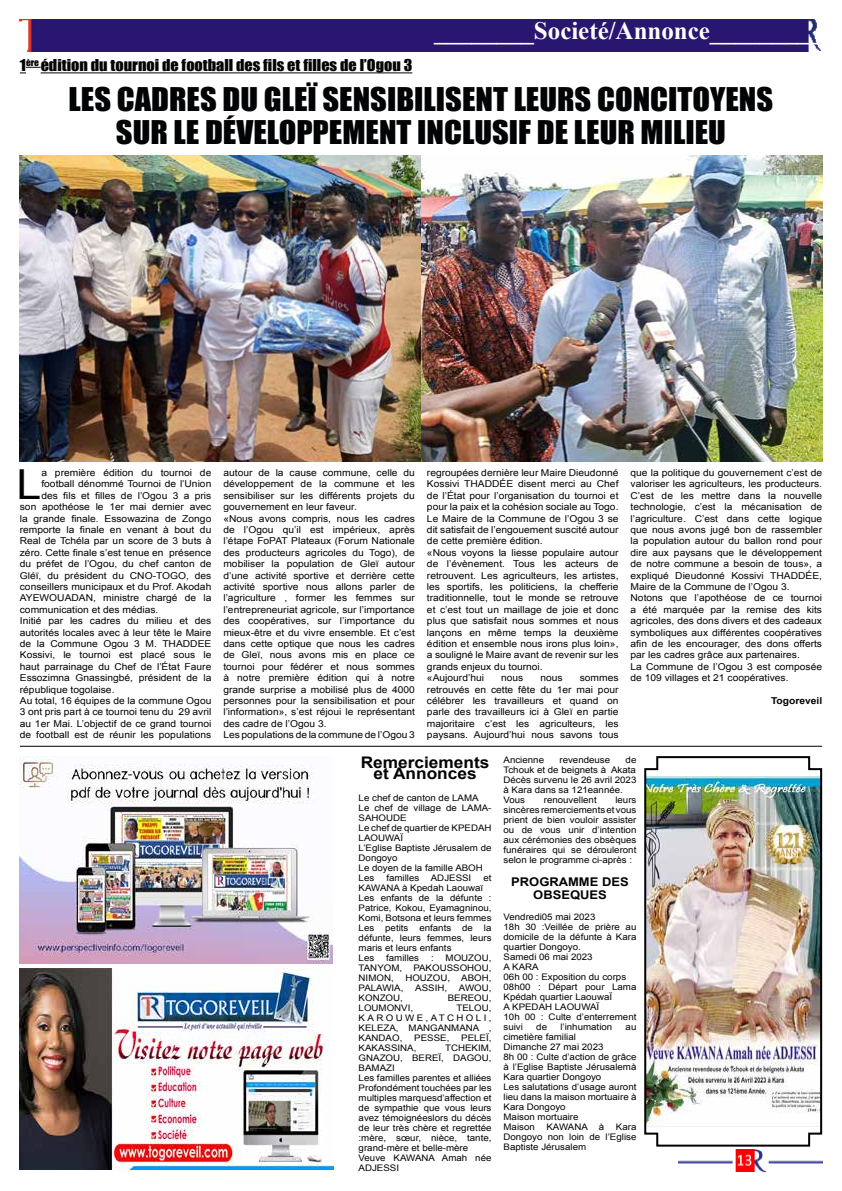
<style>
.page{position:relative;width:842px;height:1191px;background:#fff}
.page>*{position:absolute;margin:0;border:0;box-sizing:border-box;transform-origin:0 0}
.t1{font:41.4px "Arial";color:#020304;scale:1.08 1}
.t2{font:30px/33px "Impact";color:#020304;text-align:center;scale:1.08 1}
.t3{font:700 25px "Times New Roman";color:#fff}
.t4{font:700 16px/11.4px "Arial";color:#020304;text-align:center;scale:1.08 1}
.t5{font:15px "Impact";color:#020304;scale:1.08 1}
.t6{font:700 12px/13px "Arial";color:#020304;text-align:center;scale:1.08 1}
.t7{font:9.5px/11.4px "Arial";color:#020304;scale:1.08 1}
.t8{font:700 9.5px "Arial";color:#020304;scale:1.08 1}
.t9{font:9px/10px "Arial";color:#020304;scale:1.08 1}
</style>
<div class="page">
<div style="left:20px;top:20px;width:801px;height:31px;background:#291670"></div>
<img style="left:678px;top:1149px;width:144px;height:22px">
<svg style="left:20px;top:67px;width:21px;height:7px"></svg>
<hr style="left:41px;top:73px;width:371px;height:1px;background:#020304">
<img style="left:20px;top:155px;width:802px;height:306px">
<img style="left:644px;top:756px;width:179px;height:391px">
<hr style="left:20px;top:745px;width:802px;height:1px;background:#000">
<img style="left:20px;top:756px;width:313px;height:207px">
<img style="left:20px;top:968px;width:314px;height:201px">
<h3 class="t3" style="left:434px;top:13px;width:402px">________Societé/Annonce__________</h3>
<h3 class="t5" style="left:20px;top:54px;width:365px">1<sup>ère</sup> édition du tournoi de football des fils et filles de l’Ogou 3</h3>
<h2 class="t2" style="left:69px;top:82px;width:654px">LES CADRES DU GLEÏ SENSIBILISENT LEURS CONCITOYENS<br>SUR LE DÉVELOPPEMENT INCLUSIF DE LEUR MILIEU</h2>
<h1 class="t1" style="left:17px;top:457px;width:24px">L</h1>
<p class="t7" style="left:41px;top:467px;width:159px">a première édition du tournoi de</p>
<p class="t7" style="left:41px;top:478px;width:159px">football dénommé Tournoi de l’Union</p>
<p class="t7" style="left:41px;top:490px;width:159px">des fils et filles de l’Ogou 3 a pris</p>
<p class="t7" style="left:20px;top:501px;width:179px">son apothéose le 1er mai dernier avec</p>
<p class="t7" style="left:20px;top:512px;width:179px">la grande finale. Essowazina de Zongo</p>
<p class="t7" style="left:20px;top:524px;width:179px">remporte la finale en venant à bout du</p>
<p class="t7" style="left:20px;top:535px;width:179px">Real de Tchéla par un score de 3 buts à</p>
<p class="t7" style="left:20px;top:547px;width:179px">zéro. Cette finale s’est tenue en présence</p>
<p class="t7" style="left:20px;top:558px;width:179px">du préfet de l’Ogou, du chef canton de</p>
<p class="t7" style="left:20px;top:569px;width:179px">Gléï, du président du CNO-TOGO, des</p>
<p class="t7" style="left:20px;top:581px;width:179px">conseillers municipaux et du Prof. Akodah</p>
<p class="t7" style="left:20px;top:592px;width:179px">AYEWOUADAN, ministre chargé de la</p>
<p class="t7" style="left:20px;top:604px;width:130px">communication et des médias.</p>
<p class="t7" style="left:20px;top:615px;width:179px">Initié par les cadres du milieu et des</p>
<p class="t7" style="left:20px;top:626px;width:179px">autorités locales avec à leur tête le Maire</p>
<p class="t7" style="left:20px;top:638px;width:179px">de la Commune Ogou 3 M. THADDEE</p>
<p class="t7" style="left:20px;top:649px;width:179px">Kossivi, le tournoi est placé sous le</p>
<p class="t7" style="left:20px;top:661px;width:179px">haut parrainage du Chef de l’État Faure</p>
<p class="t7" style="left:20px;top:672px;width:179px">Essozimna Gnassingbé, président de la</p>
<p class="t7" style="left:20px;top:683px;width:89px">république togolaise.</p>
<p class="t7" style="left:20px;top:695px;width:179px">Au total, 16 équipes de la commune Ogou</p>
<p class="t7" style="left:20px;top:706px;width:179px">3 ont pris part à ce tournoi tenu du 29 avril</p>
<p class="t7" style="left:20px;top:718px;width:179px">au 1er Mai. L’objectif de ce grand tournoi</p>
<p class="t7" style="left:20px;top:729px;width:179px">de football est de réunir les populations</p>
<p class="t7" style="left:223px;top:467px;width:179px">autour de la cause commune, celle du développement de la commune et les sensibiliser sur les différents projets du gouvernement en leur faveur.<br>«Nous avons compris, nous les cadres de l’Ogou qu’il est impérieux, après l’étape FoPAT Plateaux (Forum Nationale des producteurs agricoles du Togo), de mobiliser la population de Gleï autour d’une activité sportive et derrière cette activité sportive nous allons parler de l’agriculture , former les femmes sur l’entrepreneuriat agricole, sur l’importance des coopératives, sur l’importance du mieux-être et du vivre ensemble. Et c’est dans cette optique que nous les cadres de Gleï, nous avons mis en place ce tournoi pour fédérer et nous sommes à notre première édition qui à notre grande surprise a mobilisé plus de 4000 personnes pour la sensibilisation et pour l’information», s’est réjoui le représentant des cadre de l’Ogou 3.<br>Les populations de la commune de l’Ogou 3</p>
<p class="t7" style="left:427px;top:467px;width:179px">regroupées dernière leur Maire Dieudonné Kossivi THADDÉE disent merci au Chef de l’État pour l’organisation du tournoi et pour la paix et la cohésion sociale au Togo.<br>Le Maire de la Commune de l’Ogou 3 se dit satisfait de l’engouement suscité autour de cette première édition.<br>«Nous voyons la liesse populaire autour de l’évènement. Tous les acteurs de retrouvent. Les agriculteurs, les artistes, les sportifs, les politiciens, la chefferie traditionnelle, tout le monde se retrouve et c’est tout un maillage de joie et donc plus que satisfait nous sommes et nous lançons en même temps la deuxième édition et ensemble nous irons plus loin», a souligné le Maire avant de revenir sur les grands enjeux du tournoi.<br>«Aujourd’hui</p>
<p class="t7" style="left:427px;top:672px;width:179px;text-align:justify;text-indent:153px">sommes retrouvés en cette fête du 1er mai pour célébrer les travailleurs et quand on parle des travailleurs ici à Gleï en partie majoritaire c’est les agriculteurs, les paysans. Aujourd’hui nous savons tous</p>
<p class="t7" style="left:501px;top:672px;width:22px">nous</p>
<p class="t7" style="left:540px;top:672px;width:22px">nous</p>
<p class="t7" style="left:630px;top:467px;width:179px">que la politique du gouvernement c’est de valoriser les agriculteurs, les producteurs.<br>C’est de les mettre dans la nouvelle technologie, c’est la mécanisation de l’agriculture. C’est dans cette logique que nous avons jugé bon de rassembler la population autour du ballon rond pour dire aux paysans que le développement de notre commune a besoin de tous», a expliqué Dieudonné Kossivi THADDÉE, Maire de la Commune de l’Ogou 3.<br>Notons que l’apothéose de ce tournoi a été marquée par la remise des kits agricoles, des dons divers et des cadeaux symboliques aux différentes coopératives afin de les encourager, des dons offerts par les cadres grâce aux partenaires.<br>La Commune de l’Ogou 3 est composée de 109 villages et 21 coopératives.</p>
<p class="t8" style="left:771px;top:694px;width:49px">Togoreveil</p>
<h3 class="t4" style="left:361px;top:757px;width:121px">Remerciements et Annonces</h3>
<p class="t9" style="left:359px;top:792px;width:125px">Le chef de canton de LAMA<br>Le chef de village de LAMA-<br>SAHOUDE<br>Le chef de quartier de KPEDAH<br>LAOUWAÏ<br>L’Eglise Baptiste Jérusalem de<br>Dongoyo<br>Le doyen de la famille ABOH<br>Les</p>
<p class="t9" style="left:386px;top:872px;width:32px">familles</p>
<p class="t9" style="left:431px;top:872px;width:39px">ADJESSI</p>
<p class="t9" style="left:483px;top:872px;width:9px">et</p>
<p class="t9" style="left:359px;top:882px;width:125px">KAWANA à Kpedah Laouwaï<br>Les enfants de la défunte :<br>Patrice, Kokou, Eyamagninou,<br>Komi, Botsona et leurs femmes<br>Les petits enfants de la défunte, leurs femmes, leurs maris et leurs enfants<br>Les</p>
<p class="t9" style="left:359px;top:952px;width:125px;text-align:justify;text-indent:87px">MOUZOU, TANYOM, PAKOUSSOHOU, NIMON,</p>
<p class="t9" style="left:386px;top:952px;width:32px">familles</p>
<p class="t9" style="left:431px;top:952px;width:4px">:</p>
<p class="t9" style="left:405px;top:972px;width:81px">HOUZOU, ABOH,</p>
<p class="t9" style="left:359px;top:982px;width:43px">PALAWIA,</p>
<p class="t9" style="left:415px;top:982px;width:31px">ASSIH,</p>
<p class="t9" style="left:459px;top:982px;width:32px">AWOU,</p>
<p class="t9" style="left:359px;top:992px;width:43px">KONZOU,</p>
<p class="t9" style="left:448px;top:992px;width:42px">BEREOU,</p>
<p class="t9" style="left:359px;top:1002px;width:52px">LOUMONVI,</p>
<p class="t9" style="left:359px;top:1002px;width:125px;text-align:justify;text-indent:98px">TELOU, KAROUWE,ATCHOLI, KELEZA, MANGANMANA , KANDAO,</p>
<p class="t9" style="left:414px;top:1032px;width:34px">PESSE,</p>
<p class="t9" style="left:461px;top:1032px;width:30px">PELEÏ,</p>
<p class="t9" style="left:359px;top:1042px;width:55px">KAKASSINA,</p>
<p class="t9" style="left:359px;top:1042px;width:125px;text-indent:86px">TCHEKIM,<br>GNAZOU, BEREÏ, DAGOU,<br>BAMAZI<br>Les familles parentes et alliées<br>Profondément touchées par les multiples marquesd’affection et de sympathie que vous leurs avez témoignéeslors du décès de leur très chère et regrettée :mère, sœur, nièce, tante, grand-mère et belle-mère<br>Veuve KAWANA Amah née<br>ADJESSI</p>
<p class="t9" style="left:503px;top:754px;width:39px">Ancienne</p>
<p class="t9" style="left:559px;top:754px;width:49px">revendeuse</p>
<p class="t9" style="left:503px;top:754px;width:125px;text-indent:122px">de<br>Tchouk et de beignets à Akata<br>Décès survenu le 26 avril 2023 à Kara dans sa 121eannée.<br>Vous</p>
<p class="t9" style="left:503px;top:794px;width:125px;text-align:justify;text-indent:112px">leurs sincères remerciements et vous prient de bien vouloir assister ou de vous unir d’intention aux cérémonies des obsèques funéraires qui se dérouleront selon le programme ci-après :</p>
<p class="t6" style="left:511px;top:875px;width:110px">PROGRAMME DES<br>OBSEQUES</p>
<p class="t9" style="left:503px;top:912px;width:125px">Vendredi05 mai 2023<br>18h 30 :Veillée de prière au domicile de la défunte à Kara quartier Dongoyo.<br>Samedi 06 mai 2023<br>A KARA<br>06h 00 : Exposition du corps<br>08h00 : Départ pour Lama<br>Kpédah quartier LaouwaÏ<br>A KPEDAH LAOUWAÏ<br>10h 00 : Culte d’enterrement suivi</p>
<p class="t9" style="left:544px;top:794px;width:51px">renouvellent</p>
<p class="t9" style="left:536px;top:1022px;width:12px">de</p>
<p class="t9" style="left:560px;top:1022px;width:50px">l’inhumation</p>
<p class="t9" style="left:626px;top:1022px;width:12px">au</p>
<p class="t9" style="left:503px;top:1032px;width:125px">cimetière familial<br>Dimanche 27 mai 2023<br>8h 00 : Culte d’action de grâce à l’Eglise Baptiste Jérusalemà<br>Kara quartier Dongoyo<br>Les salutations d’usage auront lieu dans la maison mortuaire à<br>Kara Dongoyo<br>Maison mortuaire<br>Maison</p>
<p class="t9" style="left:546px;top:1122px;width:55px">KAWANA à</p>
<p class="t9" style="left:503px;top:1122px;width:125px;text-align:justify;text-indent:112px">Kara Dongoyo non loin de l’Eglise Baptiste Jérusalem</p>
</div>
